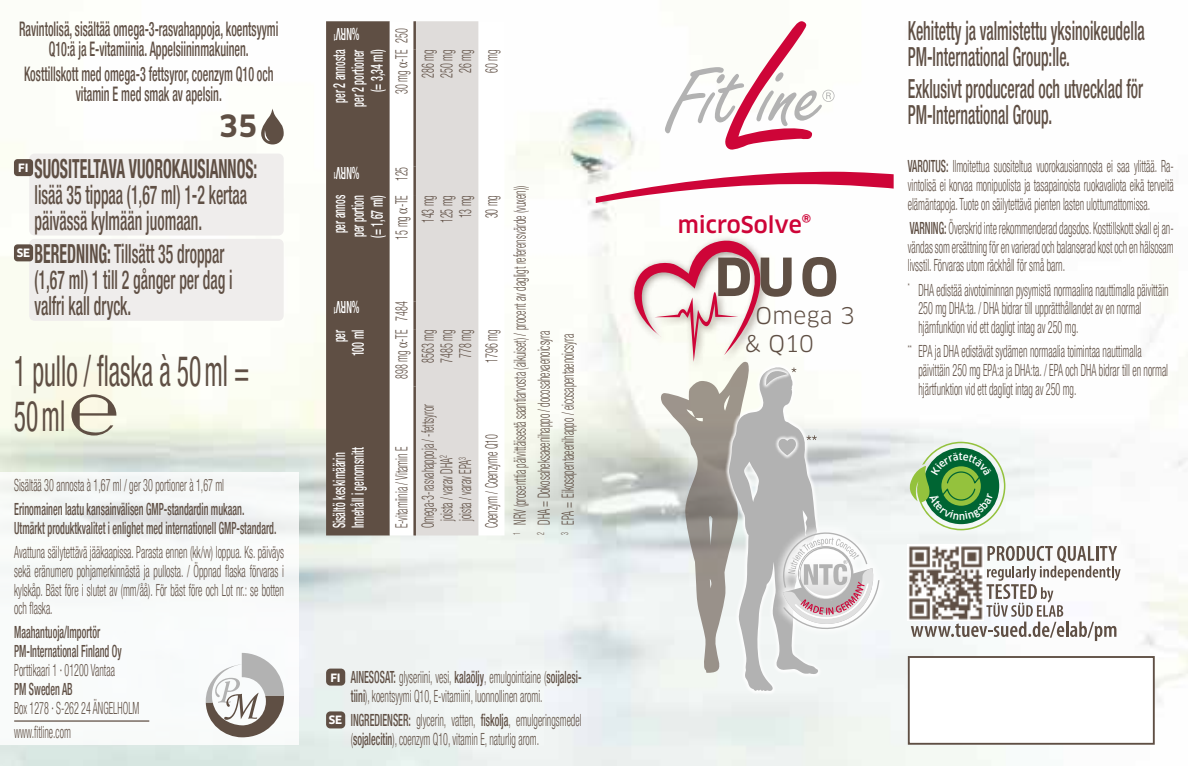
<style>
.page{position:relative;width:1188px;height:766px;background:#fff}
.page>*{position:absolute;margin:0;border:0;box-sizing:border-box;transform-origin:0 0}
.t1{font:700 51.25px "Clan Pro";color:#5f4f44}
.t2{font:condensed 42.5px/45px "Helvetica Neue LT Pro";color:#5f4f44;scale:.6 1}
.t3{font:700 30px "Clan Pro";color:#5f4f44}
.t4{font:500 condensed 26.25px/26.2px "Helvetica Neue LT Pro";color:#5f4f44;scale:.6 1}
.t5{font:700 condensed 26.25px "Helvetica Neue LT Pro";color:#5f4f44;scale:.6 1}
.t6{font:500 22.5px "Clan Pro";color:#ce0538}
.t7{font:22.5px/27.8px "Clan Pro";letter-spacing:.015em;color:#5f4f44}
.t8{font:500 condensed 20px/20px "Helvetica Neue LT Pro";color:#5f4f44;text-align:center;scale:.6 1}
.t9{font:300 condensed 16.75px/18.8px "Helvetica Neue LT Pro";color:#5f4f44;scale:.6 1}
.t10{font:500 condensed 16.75px/18.8px "Helvetica Neue LT Pro";color:#5f4f44;scale:.6 1}
.t11{font:500 condensed 16.75px/18.8px "Helvetica Neue LT Pro";color:#fff;text-align:right;scale:.6 1}
.t12{font:700 11.25px "Clan Pro";color:#fff}
.s1{font-weight:700}
.s2{font-family:"Clan Pro";font-weight:700;font-stretch:normal;font-size:11.25px;color:#fff}
.s3{font-weight:500}
</style>
<div class="page">
<img style="left:0;top:94px;width:1187px;height:671px">
<img style="left:907px;top:544px;width:76px;height:76px">
<svg style="left:910px;top:545px;width:210px;height:96px"></svg>
<svg style="left:664px;top:21px;width:170px;height:129px"></svg>
<svg style="left:595px;top:172px;width:298px;height:31px"></svg>
<div style="left:773px;top:523px;width:114px;height:114px;background:#f4f8f7"></div>
<div style="left:907px;top:656px;width:247px;height:88px;background:#fff;border:2px solid #5f4f44"></div>
<svg style="left:261px;top:108px;width:22px;height:36px"></svg>
<div style="left:29px;top:153px;width:254px;height:82px;background:#efedec;border-radius:5px"></div>
<div style="left:14px;top:159px;width:19px;height:17px;background:#5f4f44;border-radius:4px"></div>
<div style="left:29px;top:239px;width:254px;height:82px;background:#efedec;border-radius:5px"></div>
<div style="left:14px;top:244px;width:19px;height:17px;background:#5f4f44;border-radius:4px"></div>
<svg style="left:71px;top:394px;width:45px;height:41px;background:#cbc6b5"></svg>
<div style="left:326px;top:21px;width:63px;height:514px;background:#5f4f44"></div>
<svg style="left:389px;top:21px;width:115px;height:514px"></svg>
<div style="left:416px;top:21px;width:62px;height:514px;background:#dfdcda"></div>
<hr style="left:413px;top:386px;width:3px;height:149px;background:#5f4f44">
<hr style="left:413px;top:330px;width:3px;height:56px;background:#5f4f44">
<hr style="left:413px;top:301px;width:3px;height:29px;background:#5f4f44">
<hr style="left:413px;top:195px;width:3px;height:106px;background:#5f4f44">
<hr style="left:413px;top:167px;width:3px;height:28px;background:#5f4f44">
<hr style="left:413px;top:50px;width:3px;height:117px;background:#5f4f44">
<hr style="left:413px;top:21px;width:3px;height:29px;background:#5f4f44">
<div style="left:326px;top:668px;width:19px;height:17px;background:#5f4f44;border-radius:4px"></div>
<div style="left:326px;top:711px;width:19px;height:17px;background:#5f4f44;border-radius:4px"></div>
<div style="left:0;top:472px;width:298px;height:272px;background:linear-gradient(to bottom,#f2f4f3,#fbfdfd)"></div>
<hr style="left:14px;top:720px;width:135px;height:1px;background:#5f4f44">
<svg style="left:205px;top:652px;width:79px;height:85px"></svg>
<svg style="left:622px;top:236px;width:257px;height:455px"></svg>
<svg style="left:399px;top:342px;width:8px;height:6px"></svg>
<svg style="left:399px;top:207px;width:8px;height:6px"></svg>
<svg style="left:399px;top:62px;width:8px;height:6px"></svg>
<svg style="left:907px;top:441px;width:98px;height:89px"></svg>
<p class="t8" style="left:19px;top:18px;width:433px">Ravintolisä, sisältää omega-3-rasvahappoja, koentsyymi<br>Q10:ä ja E-vitamiinia. Appelsiininmakuinen.</p>
<p class="t8" style="left:24px;top:64px;width:417px">Kosttillskott med omega-3 fettsyror, coenzym Q10 och vitamin E med smak av apelsin.</p>
<h3 class="t3" style="left:219px;top:108px;width:40px">35</h3>
<h3 class="t5" style="left:35px;top:152px;width:373px">SUOSITELTAVA VUOROKAUSIANNOS:</h3>
<h3 class="t4" style="left:35px;top:181px;width:356px">lisää 35 tippaa (1,67 ml) 1-2 kertaa päivässä kylmään juomaan.</h3>
<p class="t12" style="left:18px;top:161px;width:12px">FI</p>
<h3 class="t4" style="left:35px;top:240px;width:332px"><span class="s1">BEREDNING:</span> Tillsätt 35 droppar (1,67 ml) 1 till 2 gånger per dag i valfri kall dryck.</h3>
<p class="t12" style="left:17px;top:246px;width:15px">SE</p>
<h2 class="t2" style="left:14px;top:347px;width:394px">1 pullo / flaska à 50ml =<br>50ml</h2>
<p class="t9" style="left:14px;top:475px;width:351px">Sisältää 30 annosta à 1,67 ml / ger 30 portioner à 1,67 ml</p>
<p class="t10" style="left:14px;top:499px;width:438px">Erinomainen laatu kansainvälisen GMP-standardin mukaan.<br>Utmärkt produktkvalitet i enlighet med internationell GMP-standard.</p>
<p class="t9" style="left:14px;top:542px;width:451px;text-align:justify">Avattuna säilytettävä jääkaapissa. Parasta ennen (kk/vv) loppua. Ks. päiväys sekä eränumero pohjamerkinnästä ja pullosta. / Öppnad flaska förvaras i kylskåp. Bäst före i slutet av (mm/åå). För bäst före och Lot nr.: se botten och flaska.</p>
<p class="t10" style="left:14px;top:622px;width:181px">Maahantuoja/Importör<br>PM-International Finland Oy</p>
<p class="t9" style="left:14px;top:660px;width:169px">Porttikaari 1 · 01200 Vantaa</p>
<p class="t10" style="left:14px;top:679px;width:99px">PM Sweden AB</p>
<p class="t9" style="left:14px;top:695px;width:210px;line-height:24px">Box 1278 · S-262 24 ÄNGELHOLM www.fitline.com</p>
<p class="t11" style="left:359px;top:44px;width:46px;rotate:-180deg">%NRV<sup>1</sup></p>
<p class="t11" style="left:329px;top:107px;width:97px;rotate:-90deg">per 2 annosta per 2 portioner (= 3,34 ml)</p>
<p class="t9" style="left:392px;top:94px;width:111px;rotate:-90deg">30 mg -TE 250</p>
<p class="t9" style="left:418px;top:78px;width:49px;text-align:justify;rotate:-90deg">286 mg 250 mg 26 mg</p>
<p class="t9" style="left:482px;top:73px;width:41px;rotate:-90deg">60 mg</p>
<p class="t11" style="left:359px;top:182px;width:46px;rotate:-180deg">%NRV<sup>1</sup></p>
<p class="t11" style="left:329px;top:237px;width:73px;text-align:justify;rotate:-90deg">per annos per portion (= 1,67 ml)</p>
<p class="t9" style="left:392px;top:239px;width:123px;rotate:-90deg">15 mg -TE 125</p>
<p class="t9" style="left:418px;top:223px;width:49px;text-align:justify;rotate:-90deg">143 mg 125 mg 13 mg</p>
<p class="t9" style="left:482px;top:218px;width:41px;rotate:-90deg">30 mg</p>
<p class="t11" style="left:359px;top:317px;width:46px;rotate:-180deg">%NRV<sup>1</sup></p>
<p class="t11" style="left:329px;top:356px;width:46px;rotate:-90deg">per<br>100 ml</p>
<p class="t9" style="left:392px;top:379px;width:131px;rotate:-90deg">898 mg -TE 7484</p>
<p class="t9" style="left:418px;top:363px;width:57px;text-align:justify;rotate:-90deg">8563 mg 7485 mg 778 mg</p>
<p class="t9" style="left:482px;top:363px;width:57px;rotate:-90deg">1796 mg</p>
<p class="t11" style="left:329px;top:528px;width:136px;text-align:left;rotate:-90deg">Sisältö keskimäärin<br>Innehåll i genomsnitt</p>
<p class="t9" style="left:392px;top:528px;width:138px;rotate:-90deg">E-vitamiinia / Vitamin E</p>
<p class="t9" style="left:418px;top:521px;width:196px;text-indent:-7px;rotate:-90deg">Omega-3-rasvahappoja / -fettsyror joista / varav DHA<sup>2<br></sup>joista / varav EPA<sup>3</sup></p>
<p class="t9" style="left:482px;top:528px;width:159px;rotate:-90deg">Coenzym / Coenzyme Q10</p>
<p class="t9" style="left:507px;top:535px;width:584px;line-height:24px;rotate:-90deg"><sup>1</sup> NRV (prosenttia päivittäisestä saantiarvosta (aikuiset) / procent av dagligt referensvärde (vuxen))<br><sup>2</sup> DHA = Dokosaheksaeenihappo / docosahexaenoicsyra<br><sup>3</sup> EPA = Eikosapentaeenihappo / eicosapentaenoicsyra</p>
<p class="t9" style="left:351px;top:667px;width:386px;text-indent:-21px"><span class="s2">FI</span> <span class="s3">AINESOSAT:</span> glyseriini, vesi, <span class="s3">kalaöljy</span>, emulgointiaine (<span class="s3">soijalesi&shy;tiini</span>), koentsyymi Q10, E-vitamiini, luonnollinen aromi.</p>
<p class="t9" style="left:351px;top:710px;width:386px;text-indent:-22px"><span class="s2">SE</span> <span class="s3">INGREDIENSER:</span> glycerin, vatten, <span class="s3">fiskolja</span>, emulgeringsmedel (<span class="s3">sojalecitin</span>), coenzym Q10, vitamin E, naturlig arom.</p>
<h3 class="t6" style="left:677px;top:212px;width:135px">microSolve®</h3>
<h1 class="t1" style="left:714px;top:247px;width:125px">DUO</h1>
<h3 class="t7" style="left:745px;top:301px;width:111px;text-indent:10px">Omega 3 &amp; Q10</h3>
<h3 class="t4" style="left:907px;top:17px;width:396px">Kehitetty ja valmistettu yksinoikeudella<br>PM-International Group:lle.</h3>
<h3 class="t4" style="left:907px;top:75px;width:393px">Exklusivt producerad och utvecklad för<br>PM-International Group.</h3>
<p class="t9" style="left:907px;top:157px;width:444px;text-align:justify"><span class="s3">VAROITUS:</span> Ilmoitettua suositeltua vuorokausiannosta ei saa ylittää. Ra&shy;vintolisä ei korvaa monipuolista ja tasapainoista ruokavaliota eikä terveitä elämäntapoja. Tuote on säilytettävä pienten lasten ulottumattomissa.</p>
<p class="t9" style="left:907px;top:218px;width:444px;text-align:justify"><span class="s3">VARNING:</span> Överskrid inte rekommenderad dagsdos. Kosttillskott skall ej an&shy;vändas som ersättning för en varierad och balanserad kost och en hälsosam livsstil. Förvaras utom räckhåll för små barn.</p>
<p class="t9" style="left:918px;top:280px;width:418px;text-indent:-11px"><sup>*</sup> DHA edistää aivotoiminnan pysymistä normaalina nauttimalla päivittäin<br>250 mg DHA:ta. / DHA bidrar till upprätthållandet av en normal hjärnfunktion vid ett dagligt intag av 250 mg.</p>
<p class="t9" style="left:918px;top:341px;width:417px;text-indent:-11px"><sup>**</sup> EPA ja DHA edistävät sydämen normaalia toimintaa nauttimalla päivittäin 250 mg EPA:a ja DHA:ta. / EPA och DHA bidrar till en normal hjärtfunktion vid ett dagligt intag av 250 mg.</p>
</div>
